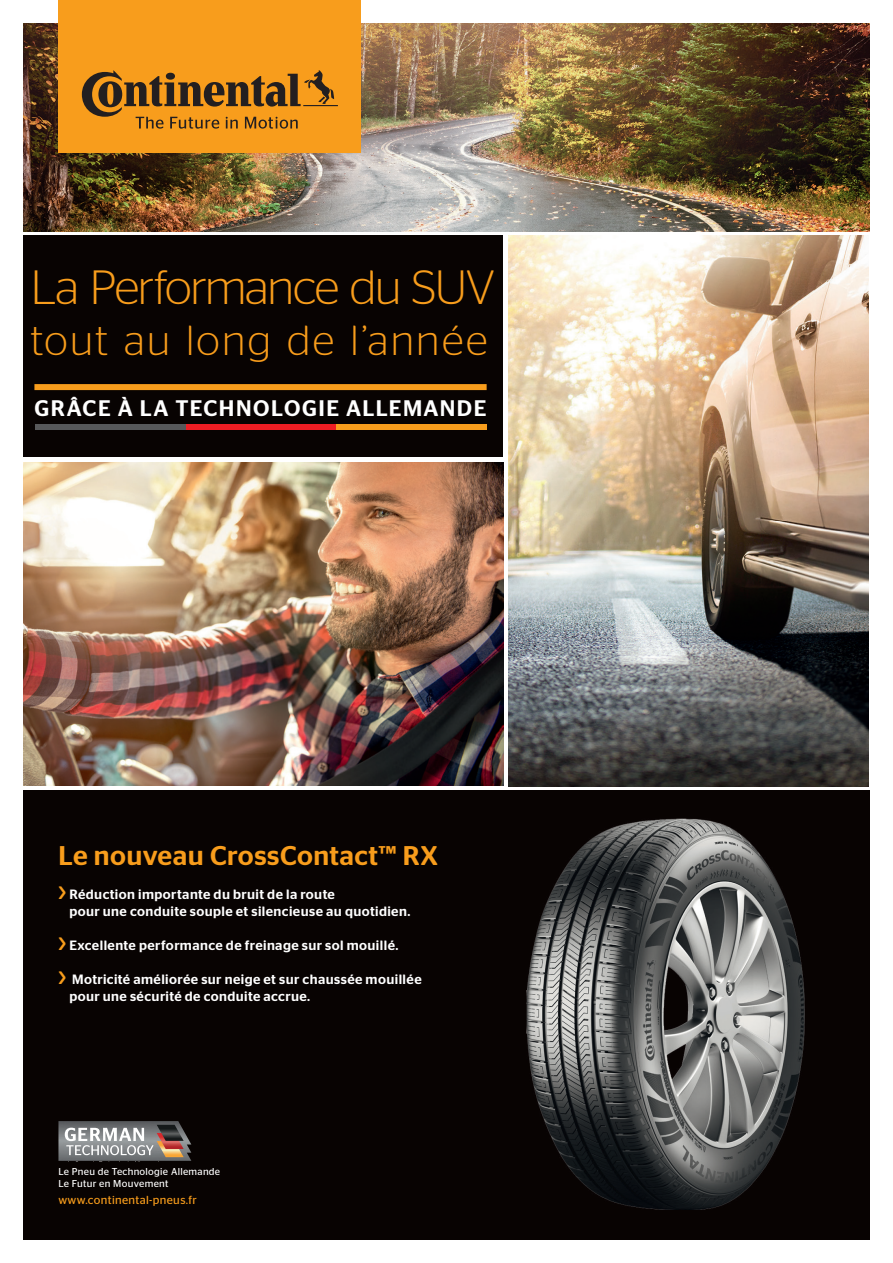
<style>
.page{position:relative;width:893px;height:1263px;background:#fff}
.page>*{position:absolute;margin:0;border:0;box-sizing:border-box;transform-origin:0 0}
.t1{font:300 48px "Continental Stag Sans";letter-spacing:-.03em;color:#f89d1c}
.t2{font:300 42px "Continental Stag Sans";letter-spacing:.055em;color:#f89d1c}
.t3{font:500 27px "Continental Stag Sans";letter-spacing:.02em;color:#f89d1c}
.t4{font:500 22.5px "Continental Stag Sans";letter-spacing:.065em;color:#fff}
.t5{font:500 13.5px/17px "Continental Stag Sans";letter-spacing:.03em;color:#fff}
.t6{font:11.7px "Continental Stag Sans";letter-spacing:.03em;color:#f89d1c}
.t7{font:10.05px/12px "Continental Stag Sans";letter-spacing:.03em;color:#fff}
.s1{font-size:18px;color:#f89d1c}
</style>
<div class="page">
<div style="left:23px;top:790px;width:847px;height:449px;background:#080302"></div>
<img style="left:58px;top:1121px;width:133px;height:40px">
<svg style="left:65px;top:1125px;width:119px;height:32px;background:#9d9694"></svg>
<img style="left:23px;top:24px;width:847px;height:207px">
<img style="left:508px;top:236px;width:361px;height:550px">
<img style="left:23px;top:462px;width:481px;height:324px">
<div style="left:23px;top:236px;width:480px;height:221px;background:#080302"></div>
<div style="left:58px;top:0;width:303px;height:152px;background:#f89d1c"></div>
<svg style="left:82px;top:70px;width:256px;height:59px"></svg>
<img style="left:526px;top:819px;width:279px;height:391px">
<div style="left:35px;top:424px;width:151px;height:6px;background:#57585a"></div>
<div style="left:186px;top:424px;width:150px;height:6px;background:#ee1d23"></div>
<div style="left:336px;top:424px;width:151px;height:6px;background:#f89d1c"></div>
<div style="left:34px;top:384px;width:453px;height:6px;background:#f89d1c"></div>
<h1 class="t1" style="left:31px;top:261px;width:466px">La Performance du SUV</h1>
<h2 class="t2" style="left:31px;top:317px;width:458px">tout au long de l’année</h2>
<h3 class="t4" style="left:34px;top:395px;width:454px">GRÂCE À LA TECHNOLOGIE ALLEMANDE</h3>
<h3 class="t3" style="left:58px;top:840px;width:381px">Le nouveau CrossContact™ RX</h3>
<p class="t5" style="left:69px;top:886px;width:343px;text-indent:-11px"><span class="s1">&gt;</span> Réduction importante du bruit de la route<br>pour une conduite souple et silencieuse au quotidien.</p>
<p class="t5" style="left:58px;top:937px;width:342px"><span class="s1">&gt;</span> Excellente performance de freinage sur sol mouillé.</p>
<p class="t5" style="left:69px;top:971px;width:354px;text-indent:-11px"><span class="s1">&gt;</span> Motricité améliorée sur neige et sur chaussée mouillée pour une sécurité de conduite accrue.</p>
<p class="t7" style="left:58px;top:1165px;width:163px">Le Pneu de Technologie Allemande<br>Le Futur en Mouvement</p>
<p class="t6" style="left:58px;top:1193px;width:140px">www.continental-pneus.fr</p>
</div>
